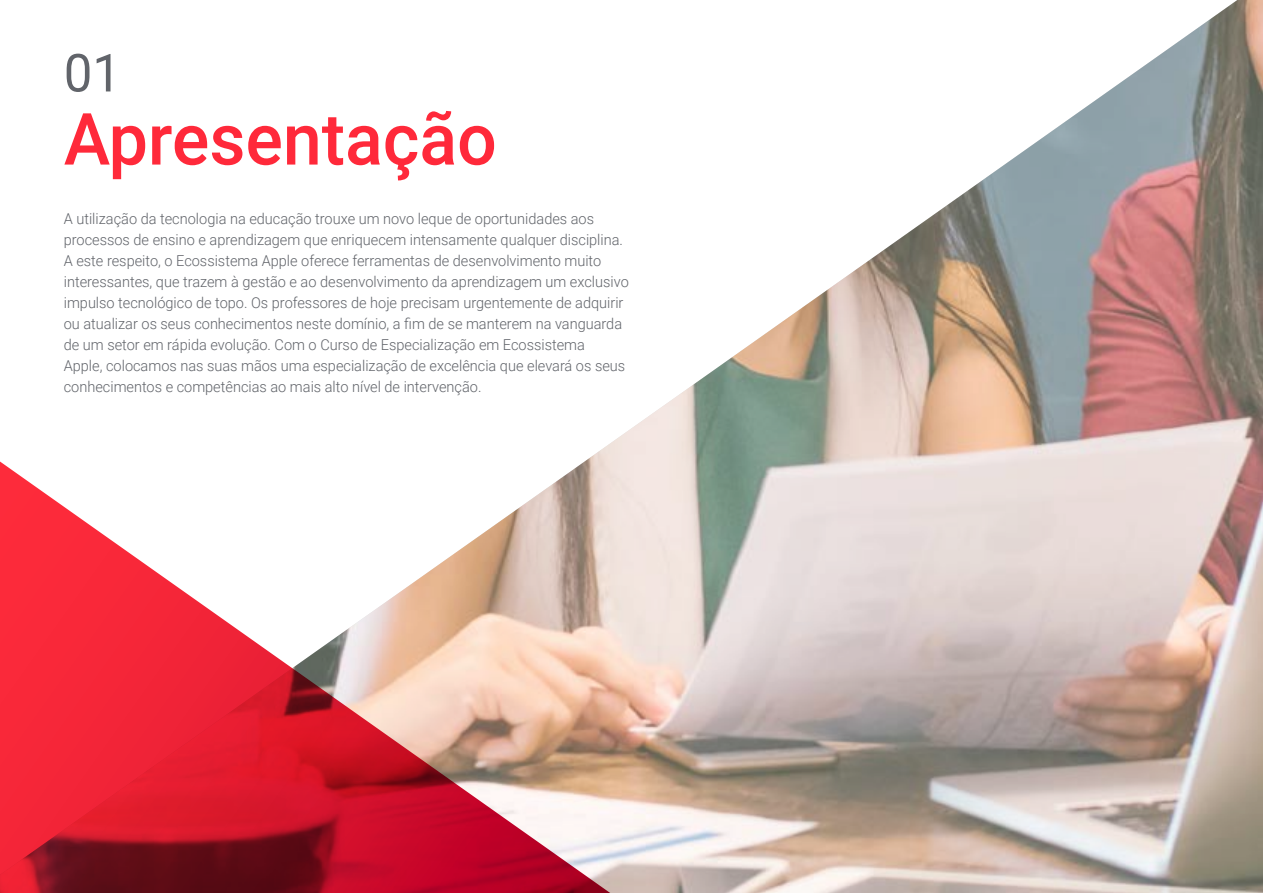
<style>
.page{position:relative;width:1263px;height:893px;background:#fff}
.page>*{position:absolute;margin:0;border:0;box-sizing:border-box;transform-origin:0 0}
.t1{font:500 72px "Roboto";color:#ff293a}
.t2{font:52.5px "Roboto";color:#61646a}
.t3{font:300 15px/21px "Roboto";color:#61646a}
</style>
<div class="page">
<img style="left:607px;top:0;width:656px;height:893px">
<svg style="left:0;top:446px;width:640px;height:447px"></svg>
<h2 class="t2" style="left:64px;top:36px;width:59px">01</h2>
<h1 class="t1" style="left:64px;top:89px;width:435px">Apresentação</h1>
<p class="t3" style="left:64px;top:207px;width:566px">A utilização da tecnologia na educação trouxe um novo leque de oportunidades aos processos de ensino e aprendizagem que enriquecem intensamente qualquer disciplina.<br>A este respeito, o Ecossistema Apple oferece ferramentas de desenvolvimento muito interessantes, que trazem à gestão e ao desenvolvimento da aprendizagem um exclusivo impulso tecnológico de topo. Os professores de hoje precisam urgentemente de adquirir ou atualizar os seus conhecimentos neste domínio, a fim de se manterem na vanguarda de um setor em rápida evolução. Com o Curso de Especialização em Ecossistema<br>Apple, colocamos nas suas mãos uma especialização de excelência que elevará os seus conhecimentos e competências ao mais alto nível de intervenção.</p>
</div>
